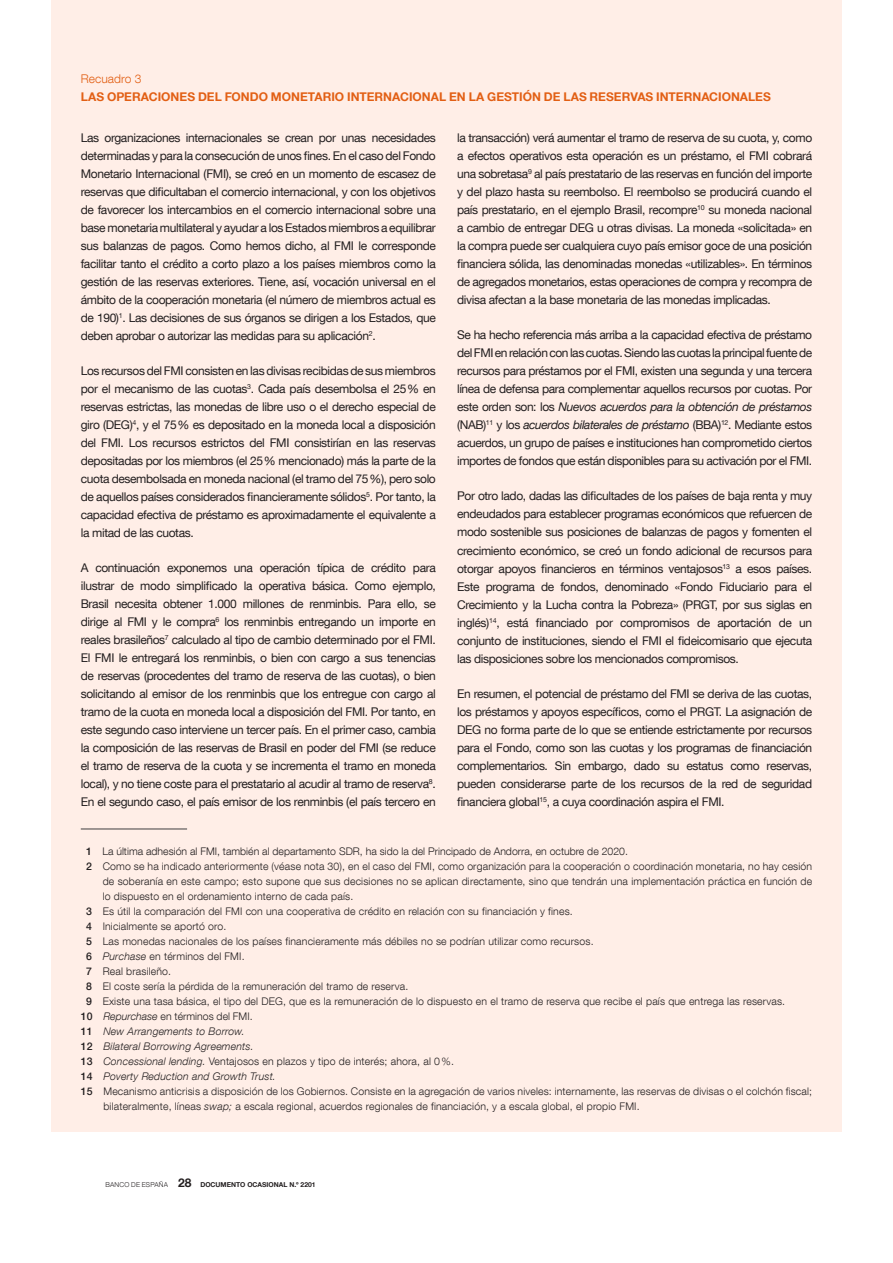
<style>
.page{position:relative;width:893px;height:1263px;background:#fff}
.page>*{position:absolute;margin:0;border:0;box-sizing:border-box;transform-origin:0 0}
.Texto_RECUADRO{font:12px/18px "Bd E Neue Helvetica";letter-spacing:-.03em;color:#231f20;text-align:justify}
.Título_RECUADRO{font:700 12px "Bd E Neue Helvetica";color:#e25f14}
.Nº_RECUADRO{font:300 12px "Bd E Neue Helvetica";letter-spacing:.005em;color:#e25f14}
.Notas_RECUADRO_sin_f{font:300 10.5px/15px "Bd E Neue Helvetica";letter-spacing:.015em;color:#231f20;text-align:justify}
.Notas_RECUADRO{font:300 10.5px "Bd E Neue Helvetica";color:#231f20}
.Notas_RECUADRO_sin_f-2{font:italic 300 10.5px "Bd E Neue Helvetica";letter-spacing:.015em;color:#231f20}
.t1{font:300 6.75px "Bd E Neue Helvetica";color:#231f20}
.s1{font-style:italic}
.s2{font-weight:500}
.s3{font-weight:500;font-style:normal}
.s4{font-style:inherit}
.s5{font-size:12px}
</style>
<div class="page">
<div style="left:51px;top:0;width:791px;height:1131px;background:#ffeee7"></div>
<hr style="left:81px;top:829px;width:106px;height:1px;background:#3e3e3f">
<h2 class="Nº_RECUADRO" style="left:81px;top:72px;width:62px">Recuadro 3</h2>
<h2 class="Título_RECUADRO" style="left:81px;top:89px;width:692px">LAS OPERACIONES DEL FONDO MONETARIO INTERNACIONAL EN LA GESTIÓN DE LAS RESERVAS INTERNACIONALES</h2>
<p class="Texto_RECUADRO" style="left:81px;top:128px;width:357px">Las organizaciones internacionales se crean por unas necesidades determinadas y para la consecución de unos fines. En el caso del Fondo Monetario Internacional (FMI), se creó en un momento de escasez de reservas que dificultaban el comercio internacional, y con los objetivos de favorecer los intercambios en el comercio internacional sobre una base monetaria multilateral y ayudar a los Estados miembros a equilibrar sus balanzas de pagos. Como hemos dicho, al FMI le corresponde facilitar tanto el crédito a corto plazo a los países miembros como la gestión de las reservas exteriores. Tiene, así, vocación universal en el ámbito de la cooperación monetaria (el número de miembros actual es de 190)<sup>1</sup>. Las decisiones de sus órganos se dirigen a los Estados, que deben aprobar o autorizar las medidas para su aplicación<sup>2</sup>.</p>
<p class="Texto_RECUADRO" style="left:81px;top:361px;width:357px">Los recursos del FMI consisten en las divisas recibidas de sus miembros por el mecanismo de las cuotas<sup>3</sup>. Cada país desembolsa el 25% en reservas estrictas, las monedas de libre uso o el derecho especial de giro (DEG)<sup>4</sup>, y el 75% es depositado en la moneda local a disposición del FMI. Los recursos estrictos del FMI consistirían en las reservas depositadas por los miembros (el 25% mencionado) más la parte de la cuota desembolsada en moneda nacional (el tramo del 75%), pero solo de aquellos países considerados financieramente sólidos<sup>5</sup>. Por tanto, la capacidad efectiva de préstamo es aproximadamente el equivalente a la mitad de las cuotas.</p>
<p class="Texto_RECUADRO" style="left:81px;top:558px;width:357px">A continuación exponemos una operación típica de crédito para ilustrar de modo simplificado la operativa básica. Como ejemplo, Brasil necesita obtener 1.000 millones de renminbis. Para ello, se dirige al FMI y le compra<sup>6</sup> los renminbis entregando un importe en reales brasileños<sup>7</sup> calculado al tipo de cambio determinado por el FMI.<br>El FMI le entregará los renminbis, o bien con cargo a sus tenencias de reservas (procedentes del tramo de reserva de las cuotas), o bien solicitando al emisor de los renminbis que los entregue con cargo al tramo de la cuota en moneda local a disposición del FMI. Por tanto, en este segundo caso interviene un tercer país. En el primer caso, cambia la composición de las reservas de Brasil en poder del FMI (se reduce el tramo de reserva de la cuota y se incrementa el tramo en moneda local), y no tiene coste para el prestatario al acudir al tramo de reserva<sup>8</sup>.<br>En el segundo caso, el país emisor de los renminbis (el país tercero en</p>
<p class="Texto_RECUADRO" style="left:457px;top:128px;width:357px">la transacción) verá aumentar el tramo de reserva de su cuota, y, como a efectos operativos esta operación es un préstamo, el FMI cobrará una sobretasa<sup>9</sup> al país prestatario de las reservas en función del importe y del plazo hasta su reembolso. El reembolso se producirá cuando el país prestatario, en el ejemplo Brasil, recompre<sup>10</sup> su moneda nacional a cambio de entregar DEG u otras divisas. La moneda «solicitada» en la compra puede ser cualquiera cuyo país emisor goce de una posición financiera sólida, las denominadas monedas «utilizables». En términos de agregados monetarios, estas operaciones de compra y recompra de divisa afectan a la base monetaria de las monedas implicadas.</p>
<p class="Texto_RECUADRO" style="left:457px;top:325px;width:357px">Se ha hecho referencia más arriba a la capacidad efectiva de préstamo del FMI en relación con las cuotas. Siendo las cuotas la principal fuente de recursos para préstamos por el FMI, existen una segunda y una tercera línea de defensa para complementar aquellos recursos por cuotas. Por este orden son: los <span class="s1">Nuevos acuerdos para la obtención de préstamos </span>(NAB)<sup>11</sup> y los <span class="s1">acuerdos bilaterales de préstamo</span> (BBA)<sup>12</sup>. Mediante estos acuerdos, un grupo de países e instituciones han comprometido ciertos importes de fondos que están disponibles para su activación por el FMI.</p>
<p class="Texto_RECUADRO" style="left:457px;top:487px;width:357px">Por otro lado, dadas las dificultades de los países de baja renta y muy endeudados para establecer programas económicos que refuercen de modo sostenible sus posiciones de balanzas de pagos y fomenten el crecimiento económico, se creó un fondo adicional de recursos para otorgar apoyos financieros en términos ventajosos<sup>13</sup> a esos países.<br>Este programa de fondos, denominado «Fondo Fiduciario para el Crecimiento y la Lucha contra la Pobreza» (PRGT, por sus siglas en inglés)<sup>14</sup>, está financiado por compromisos de aportación de un conjunto de instituciones, siendo el FMI el fideicomisario que ejecuta las disposiciones sobre los mencionados compromisos.</p>
<p class="Texto_RECUADRO" style="left:457px;top:684px;width:357px">En resumen, el potencial de préstamo del FMI se deriva de las cuotas, los préstamos y apoyos específicos, como el PRGT. La asignación de DEG no forma parte de lo que se entiende estrictamente por recursos para el Fondo, como son las cuotas y los programas de financiación complementarios. Sin embargo, dado su estatus como reservas, pueden considerarse parte de los recursos de la red de seguridad financiera global<sup>15</sup>, a cuya coordinación aspira el FMI.</p>
<p class="Notas_RECUADRO" style="left:86px;top:845px;width:543px"><span class="s2">1</span> La última adhesión al FMI, también al departamento SDR, ha sido la del Principado de Andorra, en octubre de 2020.</p>
<p class="Notas_RECUADRO_sin_f" style="left:103px;top:858px;width:711px;text-indent:-17px"><span class="s2">2</span> Como se ha indicado anteriormente (véase nota 30), en el caso del FMI, como organización para la cooperación o coordinación monetaria, no hay cesión de soberanía en este campo; esto supone que sus decisiones no se aplican directamente, sino que tendrán una implementación práctica en función de lo dispuesto en el ordenamiento interno de cada país.</p>
<p class="Notas_RECUADRO_sin_f" style="left:86px;top:903px;width:488px"><span class="s2">3</span> Es útil la comparación del FMI con una cooperativa de crédito en relación con su financiación y fines.</p>
<p class="Notas_RECUADRO_sin_f" style="left:86px;top:918px;width:142px"><span class="s2">4</span> Inicialmente se aportó oro.</p>
<p class="Notas_RECUADRO_sin_f" style="left:86px;top:933px;width:509px"><span class="s2">5</span> Las monedas nacionales de los países financieramente más débiles no se podrían utilizar como recursos.</p>
<p class="Notas_RECUADRO_sin_f" style="left:86px;top:948px;width:160px"><span class="s2">6</span> <span class="s1">Purchase</span> en términos del FMI.</p>
<p class="Notas_RECUADRO_sin_f" style="left:86px;top:963px;width:87px"><span class="s2">7</span> Real brasileño.</p>
<p class="Notas_RECUADRO_sin_f" style="left:86px;top:978px;width:324px"><span class="s2">8</span> El coste sería la pérdida de la remuneración del tramo de reserva.</p>
<p class="Notas_RECUADRO_sin_f" style="left:86px;top:993px;width:701px"><span class="s2">9</span> Existe una tasa básica, el tipo del DEG, que es la remuneración de lo dispuesto en el tramo de reserva que recibe el país que entrega las reservas.</p>
<p class="Notas_RECUADRO_sin_f" style="left:81px;top:1008px;width:173px"><span class="s2">10</span> <span class="s1">Repurchase</span> en términos del FMI.</p>
<p class="Notas_RECUADRO_sin_f-2" style="left:81px;top:1025px;width:165px"><span class="s3">11</span> New Arrangements to Borrow.</p>
<p class="Notas_RECUADRO_sin_f-2" style="left:81px;top:1040px;width:174px"><span class="s3">12</span> Bilateral Borrowing Agreements.</p>
<p class="Notas_RECUADRO_sin_f" style="left:81px;top:1053px;width:375px"><span class="s2">13</span> <span class="s1">Concessional lending.</span> Ventajosos en plazos y tipo de interés; ahora, al 0 %.</p>
<p class="Notas_RECUADRO_sin_f-2" style="left:81px;top:1070px;width:197px"><span class="s3">14</span> Poverty Reduction and Growth Trust.</p>
<p class="Notas_RECUADRO_sin_f" style="left:103px;top:1083px;width:710px;text-indent:-23px"><span class="s2">15</span> Mecanismo anticrisis a disposición de los Gobiernos. Consiste en la agregación de varios niveles: internamente, las reservas de divisas o el colchón fiscal; bilateralmente, líneas <span class="s1">swap;</span> a escala regional, acuerdos regionales de financiación, y a escala global, el propio FMI.</p>
<p class="t1" style="left:105px;top:1181px;width:212px"><span class="s4">BANCO DE ESPAÑA</span> <span class="s5">28</span> DOCUMENTO OCASIONAL N.º 2201</p>
</div>
